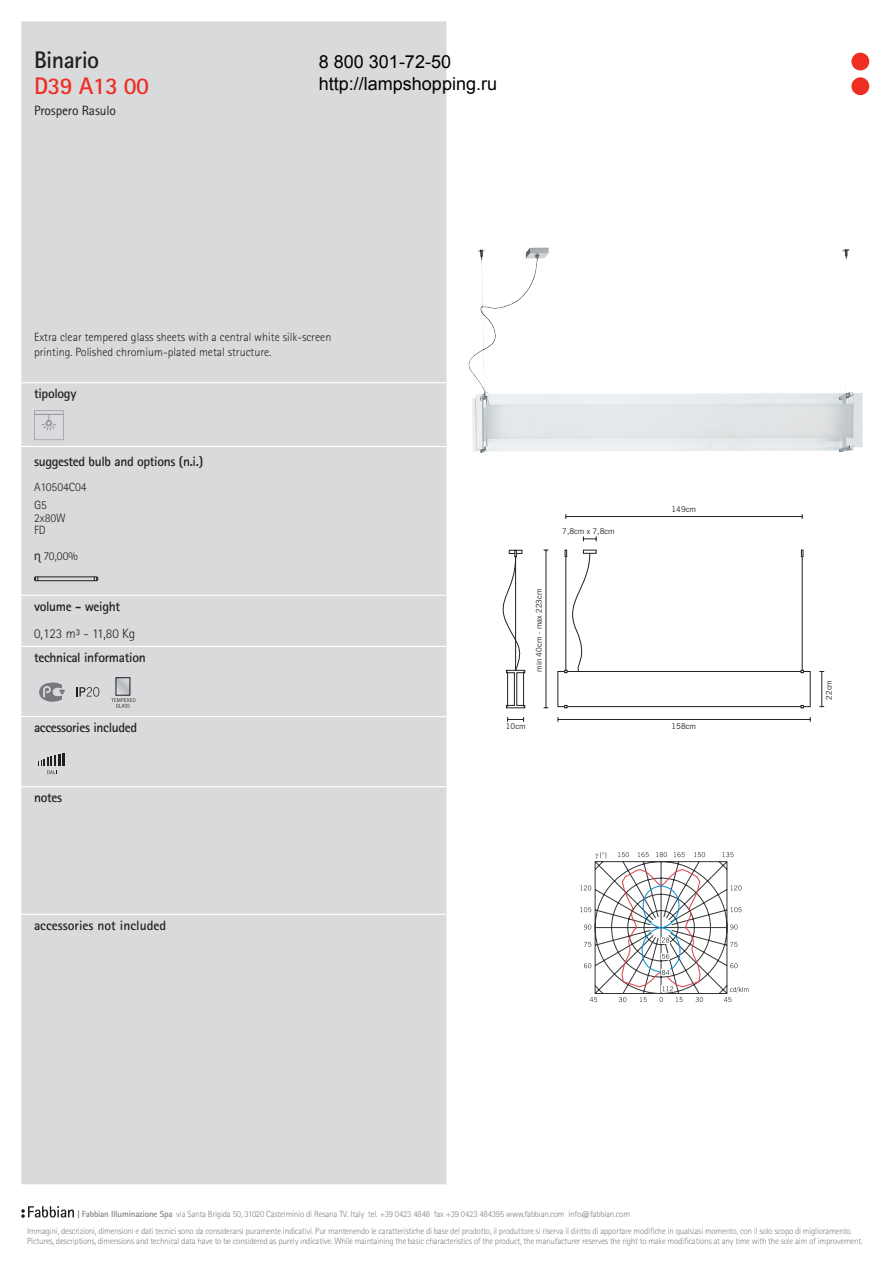
<style>
.page{position:relative;width:893px;height:1263px;background:#fff}
.page>*{position:absolute;margin:0;border:0;box-sizing:border-box;transform-origin:0 0}
.t1{font:700 24px "Rotis Sans Serif Std";letter-spacing:-.025em;color:#ee2e22}
.t2{font:700 24px "Rotis Sans Serif Std";letter-spacing:-.025em;color:#231f20}
.t3{font:18px/21.6px "Arial";color:#000}
.t4{font:700 13.5px "Rotis Sans Serif Std";letter-spacing:-.025em;color:#231f20}
.t5{font:700 13.5px "Rotis Sans Serif Std";color:#231f20}
.t6{font:300 13.5px "Rotis Sans Serif Std";color:#231f20}
.t7{font:13.5px "Rotis Sans Serif Std";letter-spacing:-.01em;color:#231f20}
.t8{font:300 12px/18.3px "Rotis Sans Serif Std";color:#231f20}
.t9{font:300 9px/16.4px "Rotis Sans Serif Std";letter-spacing:-.025em;color:#808285}
.t10{font:7.95px "News Gothic BT";color:#231f20}
.s1{font-weight:700}
</style>
<div class="page">
<div style="left:21px;top:21px;width:425px;height:1163px;background:#d9dadc"></div>
<hr style="left:21px;top:382px;width:425px;height:1px;background:#fff">
<hr style="left:21px;top:446px;width:425px;height:1px;background:#fff">
<hr style="left:21px;top:595px;width:425px;height:1px;background:#fff">
<hr style="left:21px;top:646px;width:425px;height:1px;background:#fff">
<hr style="left:21px;top:716px;width:425px;height:1px;background:#fff">
<hr style="left:21px;top:786px;width:425px;height:1px;background:#fff">
<hr style="left:21px;top:914px;width:425px;height:1px;background:#fff">
<svg style="left:34px;top:410px;width:30px;height:30px"></svg>
<div style="left:35px;top:577px;width:62px;height:4px;border:1px solid #231f20"></div>
<svg style="left:39px;top:682px;width:26px;height:20px"></svg>
<svg style="left:76px;top:687px;width:23px;height:10px"></svg>
<svg style="left:111px;top:678px;width:24px;height:30px"></svg>
<div style="left:116px;top:677px;width:14px;height:18px;border:1px solid #1b171b"></div>
<svg style="left:38px;top:753px;width:27px;height:21px"></svg>
<hr style="left:821px;top:671px;width:1px;height:36px;background:#231f20">
<hr style="left:546px;top:550px;width:1px;height:158px;background:#231f20">
<div style="left:558px;top:671px;width:252px;height:36px;border:1px solid #231f20"></div>
<svg style="left:801px;top:550px;width:2px;height:7px"></svg>
<hr style="left:802px;top:556px;width:1px;height:114px;background:#231f20">
<hr style="left:558px;top:719px;width:252px;height:1px;background:#231f20">
<svg style="left:507px;top:717px;width:17px;height:5px"></svg>
<svg style="left:563px;top:550px;width:33px;height:123px"></svg>
<svg style="left:502px;top:550px;width:23px;height:158px"></svg>
<svg style="left:583px;top:536px;width:14px;height:5px"></svg>
<hr style="left:566px;top:516px;width:236px;height:1px;background:#231f20">
<svg style="left:580px;top:852px;width:168px;height:150px"></svg>
<img style="left:469px;top:248px;width:394px;height:205px">
<svg style="left:21px;top:1206px;width:53px;height:12px"></svg>
<div style="left:851px;top:53px;width:18px;height:17px;background:#ee2e22;border-radius:50%"></div>
<div style="left:851px;top:77px;width:18px;height:18px;background:#ee2e22;border-radius:50%"></div>
<svg style="left:35px;top:554px;width:6px;height:9px"></svg>
<h1 class="t2" style="left:34px;top:45px;width:67px">Binario</h1>
<h1 class="t1" style="left:34px;top:70px;width:117px">D39 A13 00</h1>
<h3 class="t7" style="left:34px;top:102px;width:84px">Prospero Rasulo</h3>
<h2 class="t3" style="left:319px;top:51px;width:180px">8 800 301-72-50 http://lampshopping.ru</h2>
<h3 class="t8" style="left:34px;top:330px;width:299px;line-height:14.4px">Extra clear tempered glass sheets with a central white silk-screen printing. Polished chromium-plated metal structure.</h3>
<h3 class="t4" style="left:34px;top:385px;width:44px">tipology</h3>
<h3 class="t4" style="left:34px;top:453px;width:171px">suggested bulb and options (n.i.)</h3>
<h3 class="t8" style="left:34px;top:477px;width:54px">A10504C04<br>G5</h3>
<h3 class="t8" style="left:34px;top:511px;width:33px;line-height:12.8px">2x80W<br>FD</h3>
<h3 class="t8" style="left:44px;top:547px;width:36px">70,00%</h3>
<h3 class="t4" style="left:34px;top:598px;width:88px">volume - weight</h3>
<h3 class="t6" style="left:34px;top:625px;width:103px">0,123 m³ - 11,80 Kg</h3>
<h3 class="t4" style="left:34px;top:649px;width:113px">technical information</h3>
<h3 class="t4" style="left:34px;top:719px;width:105px">accessories included</h3>
<h3 class="t4" style="left:34px;top:789px;width:30px">notes</h3>
<h3 class="t5" style="left:34px;top:917px;width:134px">accessories not included</h3>
<p class="t10" style="left:562px;top:527px;width:54px">7,8cm x 7,8cm</p>
<p class="t10" style="left:534px;top:672px;width:84px;rotate:-90deg">min 40cm - max 223cm</p>
<p class="t10" style="left:671px;top:504px;width:26px">149cm</p>
<p class="t10" style="left:506px;top:721px;width:21px">10cm</p>
<p class="t10" style="left:671px;top:721px;width:26px">158cm</p>
<p class="t10" style="left:824px;top:700px;width:21px;rotate:-90deg">22cm</p>
<p class="t9" style="left:27px;top:1206px;width:826px;text-indent:50px"><span class="s1">| Fabbian Illuminazione Spa</span> via Santa Brigida 50, 31020 Castelminio di Resana TV. Italy tel. +39 0423 4848 fax +39 0423 484395 www.fabbian.com info@fabbian.com<br>Immagini, descrizioni, dimensioni e dati tecnici sono da considerarsi puramente indicativi. Pur mantenendo le caratteristiche di base del prodotto, il produttore si riserva il diritto di apportare modifiche in qualsiasi momento, con il solo scopo di miglioramento.</p>
<p class="t9" style="left:27px;top:1233px;width:837px">Pictures, descriptions, dimensions and technical data have to be considered as purely indicative. While maintaining the basic characteristics of the product, the manufacturer reserves the right to make modifications at any time with the sole aim of improvement.</p>
</div>
